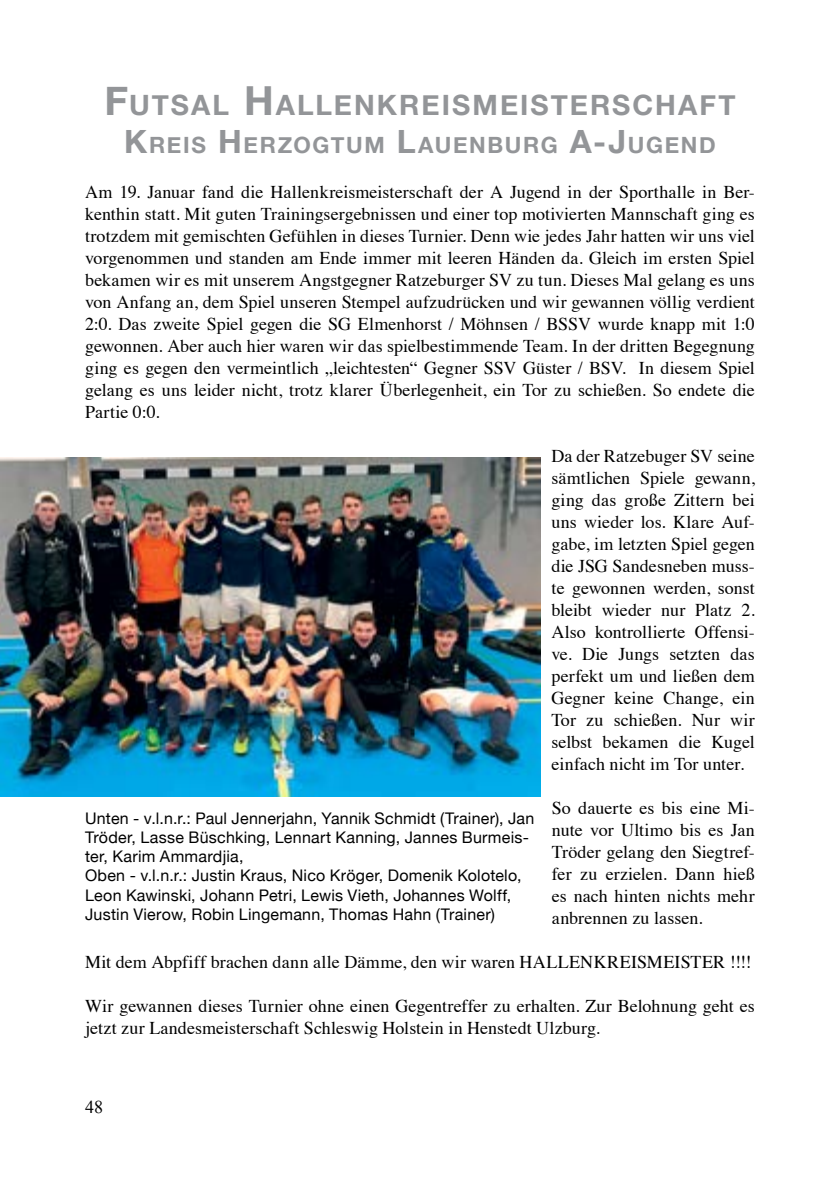
<style>
.page{position:relative;width:840px;height:1191px;background:#fff}
.page>*{position:absolute;margin:0;border:0;box-sizing:border-box;transform-origin:0 0}
.t1{font:700 28px "Helvetica Neue";letter-spacing:.075em;color:#939598}
.t2{font:700 22.4px "Helvetica Neue";letter-spacing:.075em;color:#939598}
.t3{font:18px/22px "Times";letter-spacing:.005em;color:#000;text-align:justify}
.t4{font:18px "Times New Roman";color:#000}
.t5{font:16px/19.2px "Helvetica Neue";letter-spacing:.015em;color:#000}
.s1{font-size:40px}
.s2{font-size:32px}
</style>
<div class="page">
<img style="left:0;top:457px;width:539px;height:339px">
<h1 class="t1" style="left:104px;top:80px;width:631px"><span class="s1">F</span>UTSAL <span class="s1">H</span>ALLENKREISMEISTERSCHAFT</h1>
<p class="t2" style="left:124px;top:125px;width:593px"><span class="s2">K</span>REIS <span class="s2">H</span> ERZOGTUM <span class="s2">L</span>AUENBURG <span class="s2">A-J</span>UGEND</p>
<p class="t3" style="left:85px;top:179px;width:671px">Am 19. Januar fand die Hallenkreismeisterschaft der A Jugend in der Sporthalle in Ber&shy;kenthin statt. Mit guten Trainingsergebnissen und einer top motivierten Mannschaft ging es trotzdem mit gemischten Gefühlen in dieses Turnier. Denn wie jedes Jahr hatten wir uns viel vorgenommen und standen am Ende immer mit leeren Händen da. Gleich im ersten Spiel bekamen wir es mit unserem Angstgegner Ratzeburger SV zu tun. Dieses Mal gelang es uns von Anfang an, dem Spiel unseren Stempel aufzudrücken und wir gewannen völlig verdient 2:0. Das zweite Spiel gegen die SG Elmenhorst / Möhnsen / BSSV wurde knapp mit 1:0 gewonnen. Aber auch hier waren wir das spielbestimmende Team. In der dritten Begegnung ging es gegen den vermeintlich „leichtesten“ Gegner SSV Güster / BSV. In diesem Spiel gelang es uns leider nicht, trotz klarer Überlegenheit, ein Tor zu schießen. So endete die Partie 0:0.</p>
<p class="t3" style="left:551px;top:443px;width:205px">Da der Ratzebuger SV seine sämtlichen Spiele gewann, ging das große Zittern bei uns wieder los. Klare Auf&shy;gabe, im letzten Spiel gegen die JSG Sandesneben muss&shy;te gewonnen werden, sonst bleibt wieder nur Platz 2.<br>Also kontrollierte Offensi&shy;ve. Die Jungs setzten das perfekt um und ließen dem Gegner keine Change, ein Tor zu schießen. Nur wir selbst bekamen die Kugel einfach nicht im Tor unter.</p>
<p class="t3" style="left:551px;top:795px;width:204px">So dauerte es bis eine Mi&shy;nute vor Ultimo bis es Jan Tröder gelang den Siegtref&shy;fer zu erzielen. Dann hieß es nach hinten nichts mehr anbrennen zu lassen.</p>
<p class="t3" style="left:85px;top:949px;width:667px">Mit dem Abpfiff brachen dann alle Dämme, den wir waren HALLENKREISMEISTER !!!!</p>
<p class="t3" style="left:85px;top:993px;width:670px">Wir gewannen dieses Turnier ohne einen Gegentreffer zu erhalten. Zur Belohnung geht es jetzt zur Landesmeisterschaft Schleswig Holstein in Henstedt Ulzburg.</p>
<p class="t5" style="left:85px;top:807px;width:450px">Unten - v.l.n.r.: Paul Jennerjahn, Yannik Schmidt (Trainer), Jan Tröder, Lasse Büschking, Lennart Kanning, Jannes Burmeis&shy;ter, Karim Ammardjia,<br>Oben - v.l.n.r.: Justin Kraus, Nico Kröger, Domenik Kolotelo, Leon Kawinski, Johann Petri, Lewis Vieth, Johannes Wolff, Justin Vierow, Robin Lingemann, Thomas Hahn (Trainer)</p>
<p class="t4" style="left:85px;top:1094px;width:19px">48</p>
</div>
